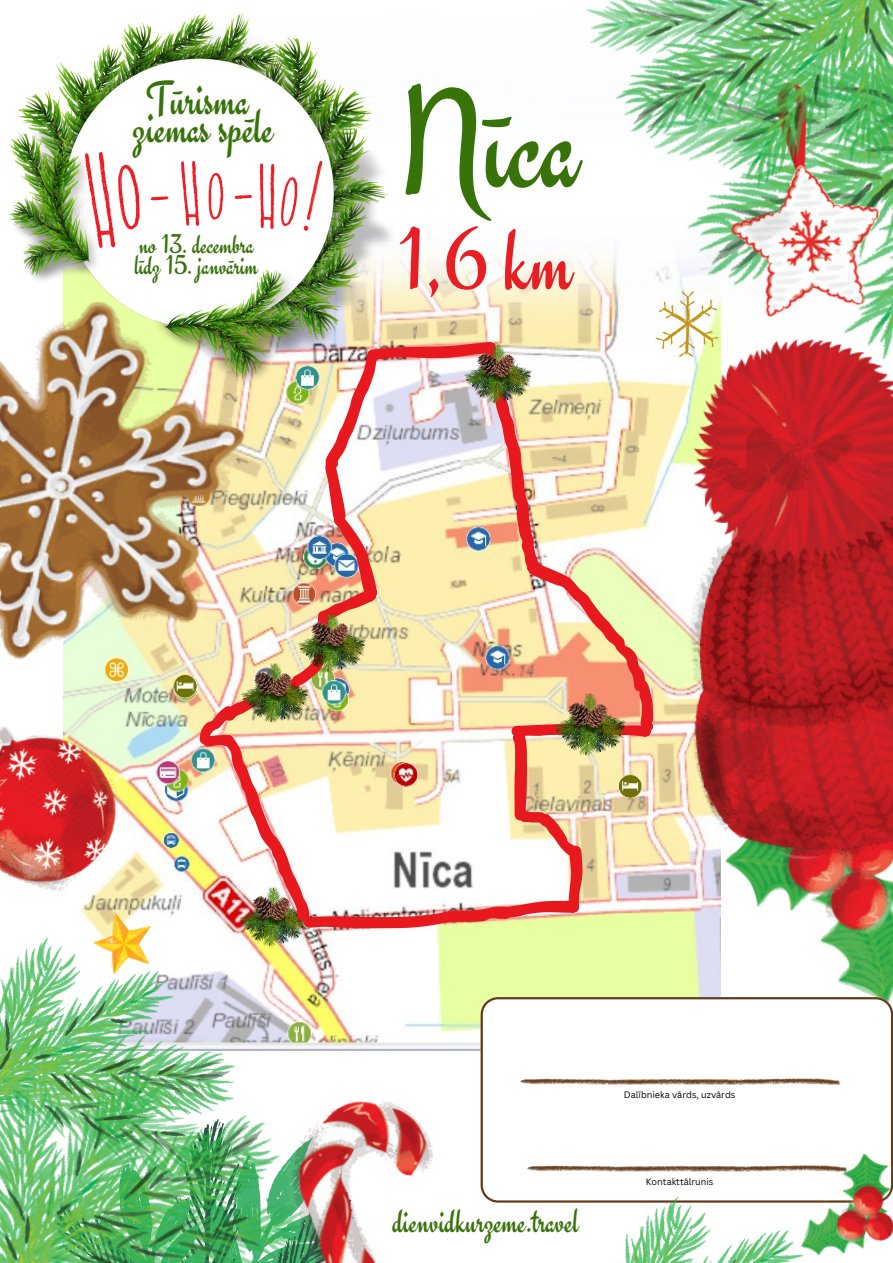
<style>
.page{position:relative;width:893px;height:1263px;background:#fff}
.page>*{position:absolute;margin:0;border:0;box-sizing:border-box;transform-origin:0 0}
.t1{font:142.35px "Engagement";color:#38730a}
.t2{font:90.75px "Engagement";color:#e71f25}
.t3{font:47.85px "Engagement";color:#38730a}
.t4{font:34.42px "Engagement";color:#38730a}
.t5{font:27.75px "Engagement";color:#38730a}
.t6{font:9.07px "Canva Sans";color:#000}
</style>
<div class="page">
<img style="left:170px;top:695px;width:535px;height:355px">
<img style="left:420px;top:258px;width:200px;height:33px">
<img style="left:709px;top:260px;width:184px;height:73px">
<img style="left:569px;top:0;width:324px;height:260px">
<img style="left:705px;top:859px;width:188px;height:138px">
<img style="left:323px;top:1101px;width:242px;height:162px">
<img style="left:0;top:991px;width:323px;height:272px">
<img style="left:0;top:938px;width:235px;height:245px">
<img style="left:9px;top:12px;width:411px;height:279px">
<img style="left:85px;top:152px;width:242px;height:95px">
<img style="left:718px;top:333px;width:175px;height:526px">
<svg style="left:480px;top:997px;width:413px;height:205px"></svg>
<svg style="left:514px;top:1078px;width:332px;height:7px"></svg>
<svg style="left:520px;top:1165px;width:278px;height:7px"></svg>
<img style="left:0;top:272px;width:259px;height:423px">
<img style="left:798px;top:1151px;width:95px;height:94px">
<img style="left:0;top:668px;width:170px;height:270px">
<img style="left:240px;top:928px;width:67px;height:19px">
<img style="left:573px;top:1196px;width:291px;height:67px">
<img style="left:200px;top:291px;width:518px;height:637px">
<p class="t3" style="left:146px;top:70px;width:104px">Tūrisma</p>
<p class="t3" style="left:133px;top:99px;width:142px">ziemas spēle</p>
<p class="t5" style="left:139px;top:228px;width:116px">no 13. decembra</p>
<p class="t5" style="left:135px;top:249px;width:125px">līdz 15. janvārim</p>
<p class="t1" style="left:400px;top:58px;width:182px">Nīca</p>
<p class="t2" style="left:399px;top:207px;width:176px">1,6 km</p>
<p class="t4" style="left:393px;top:1201px;width:187px">dienvidkurzeme.travel</p>
<p class="t6" style="left:624px;top:1088px;width:113px">Dalībnieka vārds, uzvārds</p>
<p class="t6" style="left:646px;top:1175px;width:69px">Kontakttālrunis</p>
</div>
